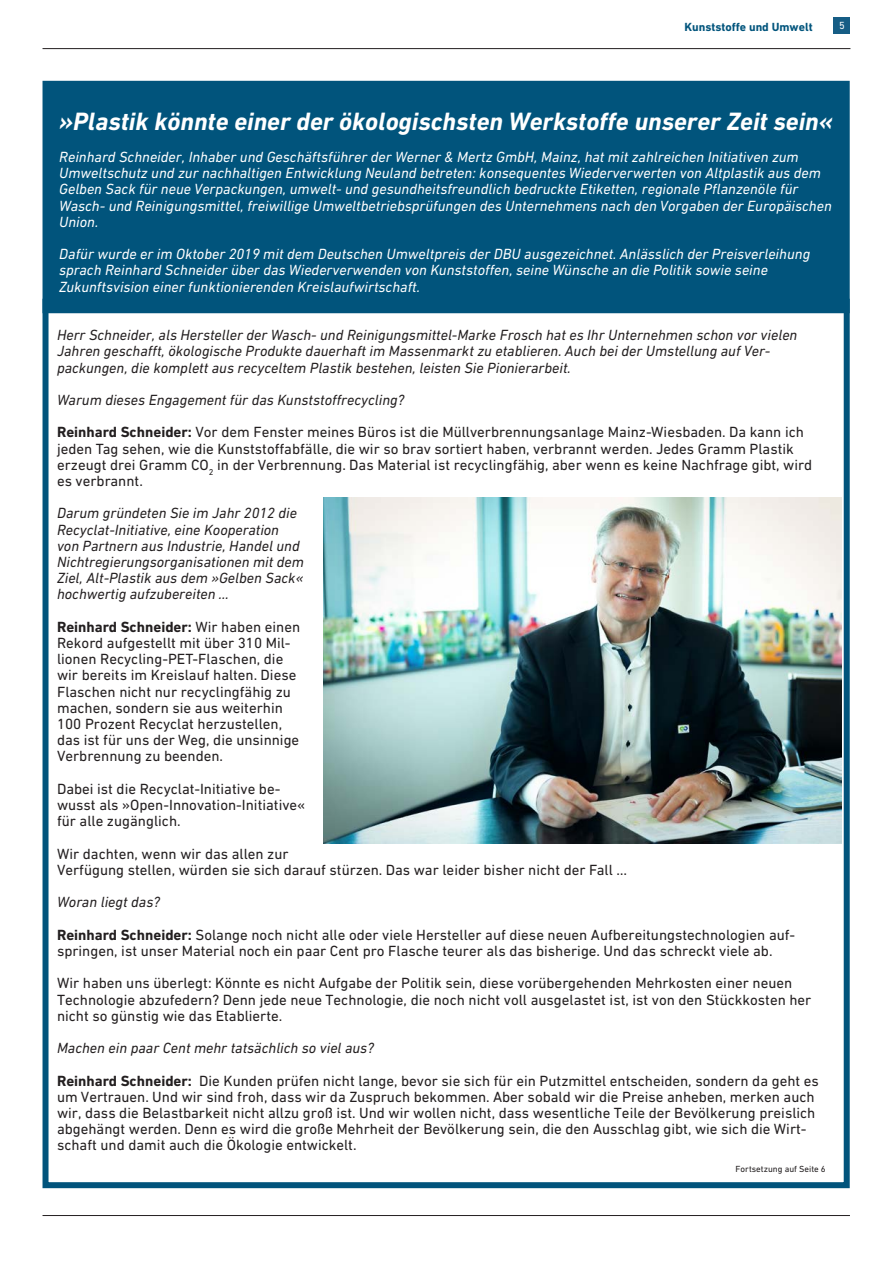
<style>
.page{position:relative;width:893px;height:1263px;background:#fff}
.page>*{position:absolute;margin:0;border:0;box-sizing:border-box;transform-origin:0 0}
.Überschrift_-_weiß{font:italic 700 25.5px "DIN Next W1 G";color:#fff}
.DinText_weiss{font:15px/16.2px "DIN Next W1 G";color:#231f20}
.DinText_weiss-2{font:italic 15px/16.2px "DIN Next W1 G";color:#fff}
.DinText_weiss-3{font:italic 15px/16.2px "DIN Next W1 G";color:#231f20}
.DinText{font:15px/16.2px "DIN Next W1 G";color:#231f20}
.t1{font:700 12px "DIN Next W1 G";color:#01547c}
.t2{font:10.5px "DIN Next W1 G";color:#fff}
.DinText-2{font:9px "DIN Next W1 G";color:#231f20}
.s1{font-weight:700}
</style>
<div class="page">
<hr style="left:43px;top:48px;width:807px;height:1px;background:#231f20">
<div style="left:47px;top:85px;width:798px;height:224px;background:#01547c"></div>
<div style="left:43px;top:81px;width:807px;height:232px;border:9px solid #01547c"></div>
<div style="left:43px;top:299px;width:807px;height:889px;border:6px solid #01547c"></div>
<hr style="left:43px;top:1215px;width:807px;height:1px;background:#231f20">
<div style="left:833px;top:17px;width:17px;height:16px;background:#165d85"></div>
<img style="left:323px;top:497px;width:519px;height:346px">
<p class="t1" style="left:684px;top:20px;width:130px">Kunststoffe und Umwelt</p>
<p class="t2" style="left:839px;top:19px;width:7px">5</p>
<p class="Überschrift_-_weiß" style="left:59px;top:106px;width:775px">»Plastik könnte einer der ökologischsten Werkstoffe unserer Zeit sein«</p>
<p class="DinText_weiss-2" style="left:59px;top:149px;width:774px">Reinhard Schneider, Inhaber und Geschäftsführer der Werner &amp; Mertz GmbH, Mainz, hat mit zahlreichen Initiativen zum Umweltschutz und zur nachhaltigen Entwicklung Neuland betreten: konsequentes Wiederverwerten von Altplastik aus dem Gelben Sack für neue Verpackungen, umwelt- und gesundheitsfreundlich bedruckte Etiketten, regionale Pflanzenöle für Wasch- und Reinigungsmittel, freiwillige Umweltbetriebsprüfungen des Unternehmens nach den Vorgaben der Europäischen Union.</p>
<p class="DinText_weiss-2" style="left:59px;top:246px;width:753px">Dafür wurde er im Oktober 2019 mit dem Deutschen Umweltpreis der DBU ausgezeichnet. Anlässlich der Preisverleihung sprach Reinhard Schneider über das Wiederverwenden von Kunststoffen, seine Wünsche an die Politik sowie seine<br>Zukunftsvision einer funktionierenden Kreislaufwirtschaft.</p>
<p class="DinText_weiss-3" style="left:57px;top:327px;width:742px">Herr Schneider, als Hersteller der Wasch- und Reinigungsmittel-Marke Frosch hat es Ihr Unternehmen schon vor vielen<br>Jahren geschafft, ökologische Produkte dauerhaft im Massenmarkt zu etablieren. Auch bei der Umstellung auf Ver&shy;packungen, die komplett aus recyceltem Plastik bestehen, leisten Sie Pionierarbeit.</p>
<p class="DinText_weiss-3" style="left:57px;top:392px;width:349px">Warum dieses Engagement für das Kunststoffrecycling?</p>
<p class="DinText_weiss" style="left:57px;top:424px;width:757px"><span class="s1">Reinhard Schneider:</span> Vor dem Fenster meines Büros ist die Müllverbrennungsanlage Mainz-Wiesbaden. Da kann ich jeden Tag sehen, wie die Kunststoffabfälle, die wir so brav sortiert haben, verbrannt werden. Jedes Gramm Plastik erzeugt drei Gramm CO<sub>2</sub> in der Verbrennung. Das Material ist recyclingfähig, aber wenn es keine Nachfrage gibt, wird es verbrannt.</p>
<p class="DinText_weiss-3" style="left:57px;top:505px;width:248px">Darum gründeten Sie im Jahr 2012 die Recyclat-Initiative, eine Kooperation von Partnern aus Industrie, Handel und Nichtregierungsorganisationen mit dem Ziel, Alt-Plastik aus dem »Gelben Sack« hochwertig aufzubereiten …</p>
<p class="DinText" style="left:57px;top:618px;width:245px"><span class="s1">Reinhard Schneider:</span> Wir haben einen Rekord aufgestellt mit über 310 Mil&shy;lionen Recycling-PET-Flaschen, die wir bereits im Kreislauf halten. Diese Flaschen nicht nur recyclingfähig zu machen, sondern sie aus weiterhin 100 Prozent Recyclat herzustellen, das ist für uns der Weg, die unsinnige Verbrennung zu beenden.</p>
<p class="DinText" style="left:57px;top:780px;width:250px">Dabei ist die Recyclat-Initiative be&shy;wusst als »Open-Innovation-Initiative« für alle zugänglich.</p>
<p class="DinText" style="left:57px;top:845px;width:572px">Wir dachten, wenn wir das allen zur<br>Verfügung stellen, würden sie sich darauf stürzen. Das war leider bisher nicht der Fall …</p>
<p class="DinText_weiss-3" style="left:57px;top:894px;width:104px">Woran liegt das?</p>
<p class="DinText_weiss" style="left:57px;top:926px;width:740px"><span class="s1">Reinhard Schneider:</span> Solange noch nicht alle oder viele Hersteller auf diese neuen Aufbereitungstechnologien auf&shy;springen, ist unser Material noch ein paar Cent pro Flasche teurer als das bisherige. Und das schreckt viele ab.</p>
<p class="DinText_weiss" style="left:57px;top:975px;width:756px">Wir haben uns überlegt: Könnte es nicht Aufgabe der Politik sein, diese vorübergehenden Mehrkosten einer neuen<br>Technologie abzufedern? Denn jede neue Technologie, die noch nicht voll ausgelastet ist, ist von den Stückkosten her nicht so günstig wie das Etablierte.</p>
<p class="DinText_weiss-3" style="left:57px;top:1040px;width:318px">Machen ein paar Cent mehr tatsächlich so viel aus?</p>
<p class="DinText_weiss" style="left:57px;top:1072px;width:763px"><span class="s1">Reinhard Schneider:</span> Die Kunden prüfen nicht lange, bevor sie sich für ein Putzmittel entscheiden, sondern da geht es um Vertrauen. Und wir sind froh, dass wir da Zuspruch bekommen. Aber sobald wir die Preise anheben, merken auch wir, dass die Belastbarkeit nicht allzu groß ist. Und wir wollen nicht, dass wesentliche Teile der Bevölkerung preislich abgehängt werden. Denn es wird die große Mehrheit der Bevölkerung sein, die den Ausschlag gibt, wie sich die Wirt&shy;schaft und damit auch die Ökologie entwickelt.</p>
<p class="DinText-2" style="left:736px;top:1164px;width:92px">Fortsetzung auf Seite 6</p>
</div>
